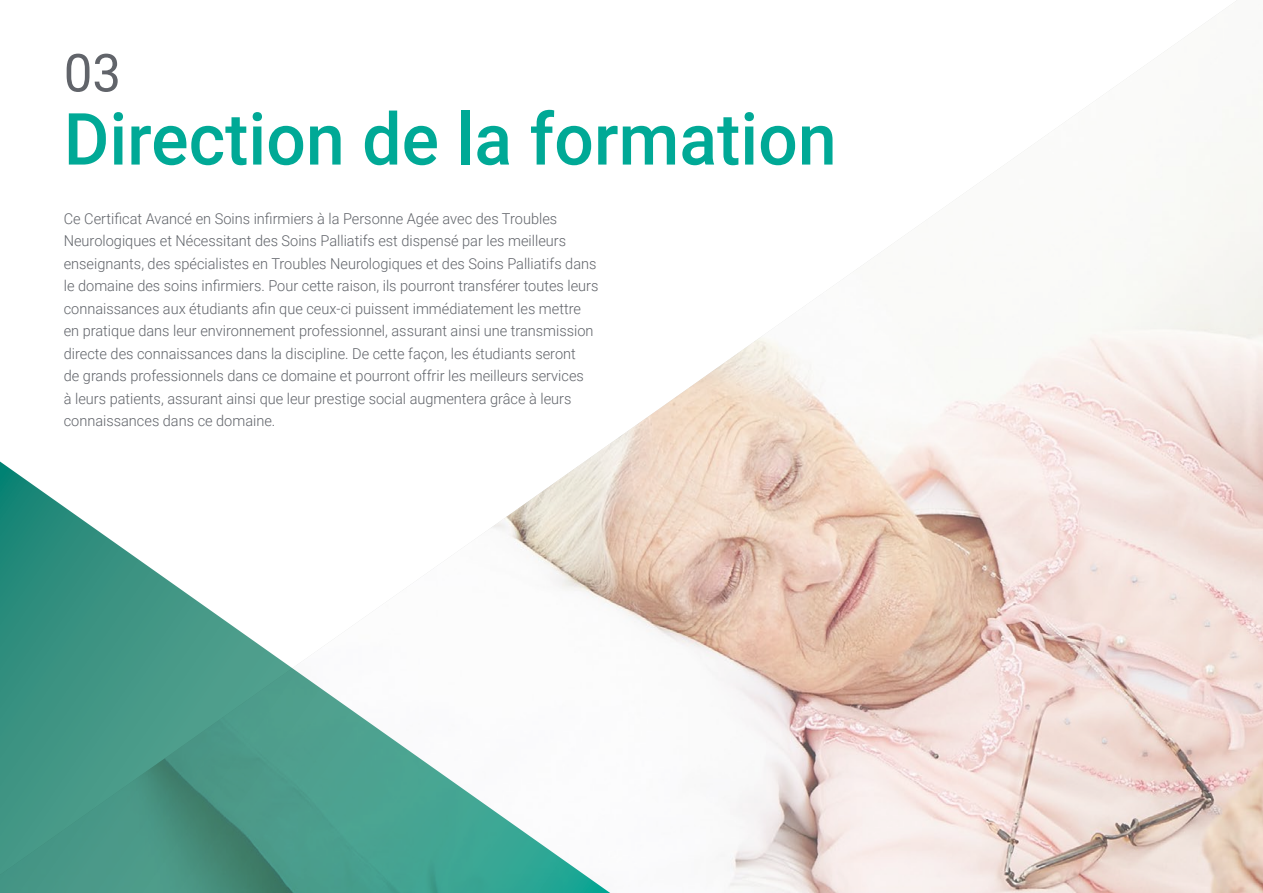
<style>
.page{position:relative;width:1263px;height:893px;background:#fff}
.page>*{position:absolute;margin:0;border:0;box-sizing:border-box;transform-origin:0 0}
.t1{font:500 72px "Roboto";color:#00a996}
.t2{font:52.5px "Roboto";color:#61646a}
.t3{font:300 15px/22.5px "Roboto";color:#61646a}
</style>
<div class="page">
<img style="left:607px;top:0;width:656px;height:893px">
<svg style="left:0;top:446px;width:640px;height:447px"></svg>
<h2 class="t2" style="left:64px;top:36px;width:59px">03</h2>
<h1 class="t1" style="left:64px;top:89px;width:774px">Direction de la formation</h1>
<p class="t3" style="left:64px;top:207px;width:536px">Ce Certificat Avancé en Soins infirmiers à la Personne Agée avec des Troubles Neurologiques et Nécessitant des Soins Palliatifs est dispensé par les meilleurs enseignants, des spécialistes en Troubles Neurologiques et des Soins Palliatifs dans le domaine des soins infirmiers. Pour cette raison, ils pourront transférer toutes leurs connaissances aux étudiants afin que ceux-ci puissent immédiatement les mettre en pratique dans leur environnement professionnel, assurant ainsi une transmission directe des connaissances dans la discipline. De cette façon, les étudiants seront<br>de grands professionnels dans ce domaine et pourront offrir les meilleurs services<br>à leurs patients, assurant ainsi que leur prestige social augmentera grâce à leurs connaissances dans ce domaine.</p>
</div>
